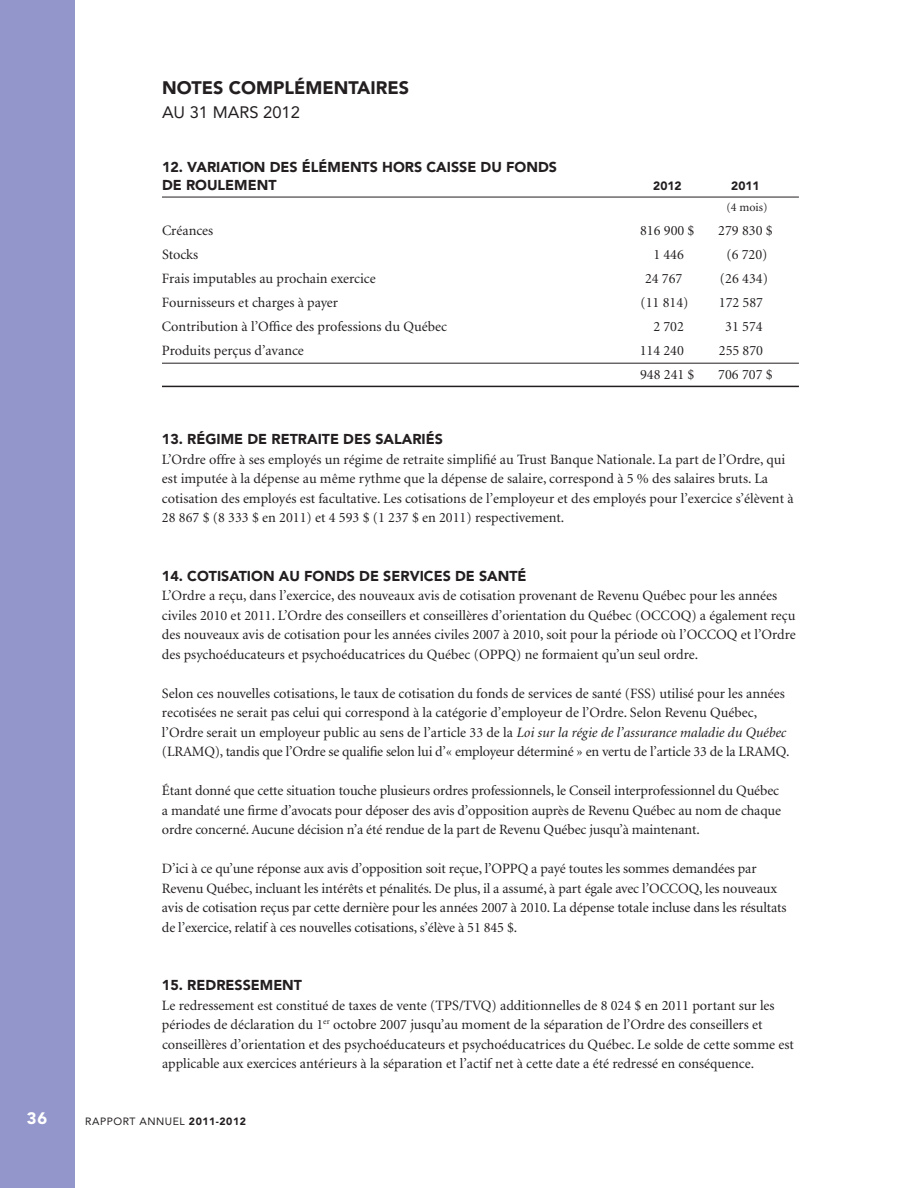
<style>
.page{position:relative;width:918px;height:1188px;background:#fff}
.page>*{position:absolute;margin:0;border:0;box-sizing:border-box;transform-origin:0 0}
.t1{font:900 18px "Avenir";color:#231f20}
.t2{font:16.5px "Avenir";color:#231f20}
.t3{font:900 16.5px "Avenir";color:#fff}
.t4{font:14.25px/19.5px "Minion";color:#231f20}
.t5{font:900 14.25px/18px "Avenir";color:#231f20}
.t6{font:900 12px "Avenir";color:#231f20}
.t7{font:12px "Minion";color:#231f20}
.t8{font:10.5px "Avenir";letter-spacing:.05em;color:#231f20}
.s1{font-style:italic}
.s2{font-weight:900}
</style>
<div class="page">
<div style="left:0;top:0;width:74px;height:1188px;background:#9396ca"></div>
<hr style="left:162px;top:386px;width:637px;height:1px;background:#231f20">
<hr style="left:162px;top:363px;width:637px;height:1px;background:#231f20">
<hr style="left:162px;top:197px;width:637px;height:1px;background:#231f20">
<p class="t1" style="left:162px;top:77px;width:249px">NOTES COMPLÉMENTAIRES</p>
<p class="t2" style="left:162px;top:102px;width:63px">AU 31 MARS</p>
<p class="t2" style="left:263px;top:102px;width:38px">2012</p>
<p class="t5" style="left:162px;top:158px;width:397px">12. VARIATION DES ÉLÉMENTS HORS CAISSE DU FONDS<br>DE ROULEMENT</p>
<p class="t6" style="left:653px;top:179px;width:30px">2012</p>
<p class="t6" style="left:731px;top:179px;width:30px">2011</p>
<p class="t7" style="left:727px;top:201px;width:42px">(4 mois)</p>
<p class="t4" style="left:162px;top:221px;width:53px">Créances</p>
<p class="t4" style="left:640px;top:221px;width:56px">816 900 $</p>
<p class="t4" style="left:718px;top:221px;width:56px">279 830 $</p>
<p class="t4" style="left:162px;top:245px;width:38px">Stocks</p>
<p class="t4" style="left:653px;top:245px;width:32px">1 446</p>
<p class="t4" style="left:726px;top:245px;width:43px">(6 720)</p>
<p class="t4" style="left:162px;top:269px;width:215px">Frais imputables au prochain exercice</p>
<p class="t4" style="left:645px;top:269px;width:39px">24 767</p>
<p class="t4" style="left:720px;top:269px;width:50px">(26 434)</p>
<p class="t4" style="left:162px;top:293px;width:178px">Fournisseurs et charges à payer</p>
<p class="t4" style="left:640px;top:293px;width:50px">(11 814)</p>
<p class="t4" style="left:719px;top:293px;width:46px">172 587</p>
<p class="t4" style="left:162px;top:317px;width:287px">Contribution à l’Office des professions du Québec</p>
<p class="t4" style="left:653px;top:317px;width:32px">2 702</p>
<p class="t4" style="left:725px;top:317px;width:39px">31 574</p>
<p class="t4" style="left:162px;top:341px;width:143px">Produits perçus d’avance</p>
<p class="t4" style="left:640px;top:341px;width:46px">114 240</p>
<p class="t4" style="left:719px;top:341px;width:46px">255 870</p>
<p class="t4" style="left:640px;top:365px;width:56px">948 241 $</p>
<p class="t4" style="left:718px;top:365px;width:56px">706 707 $</p>
<p class="t5" style="left:162px;top:430px;width:283px">13. RÉGIME DE RETRAITE DES SALARIÉS</p>
<p class="t4" style="left:162px;top:450px;width:633px">L’Ordre offre à ses employés un régime de retraite simplifié au Trust Banque Nationale. La part de l’Ordre, qui est imputée à la dépense au même rythme que la dépense de salaire, correspond à 5 % des salaires bruts. La cotisation des employés est facultative. Les cotisations de l’employeur et des employés pour l’exercice s’élèvent à 28 867 $ (8 333 $ en 2011) et 4 593 $ (1 237 $ en 2011) respectivement.</p>
<p class="t5" style="left:162px;top:567px;width:366px">14. COTISATION AU FONDS DE SERVICES DE SANTÉ</p>
<p class="t4" style="left:162px;top:586px;width:635px">L’Ordre a reçu, dans l’exercice, des nouveaux avis de cotisation provenant de Revenu Québec pour les années civiles 2010 et 2011. L’Ordre des conseillers et conseillères d’orientation du Québec (OCCOQ) a également reçu des nouveaux avis de cotisation pour les années civiles 2007 à 2010, soit pour la période où l’OCCOQ et l’Ordre des psychoéducateurs et psychoéducatrices du Québec (OPPQ) ne formaient qu’un seul ordre.</p>
<p class="t4" style="left:162px;top:684px;width:629px">Selon ces nouvelles cotisations, le taux de cotisation du fonds de services de santé (FSS) utilisé pour les années recotisées ne serait pas celui qui correspond à la catégorie d’employeur de l’Ordre. Selon Revenu Québec, l’Ordre serait un employeur public au sens de l’article 33 de la <span class="s1">Loi sur la régie de l’assurance maladie du Québec </span>(LRAMQ), tandis que l’Ordre se qualifie selon lui d’« employeur déterminé » en vertu de l’article 33 de la LRAMQ.</p>
<p class="t4" style="left:162px;top:781px;width:621px">Étant donné que cette situation touche plusieurs ordres professionnels, le Conseil interprofessionnel du Québec a mandaté une firme d’avocats pour déposer des avis d’opposition auprès de Revenu Québec au nom de chaque ordre concerné. Aucune décision n’a été rendue de la part de Revenu Québec jusqu’à maintenant.</p>
<p class="t4" style="left:162px;top:859px;width:626px">D’ici à ce qu’une réponse aux avis d’opposition soit reçue, l’OPPQ a payé toutes les sommes demandées par Revenu Québec, incluant les intérêts et pénalités. De plus, il a assumé, à part égale avec l’OCCOQ, les nouveaux avis de cotisation reçus par cette dernière pour les années 2007 à 2010. La dépense totale incluse dans les résultats de l’exercice, relatif à ces nouvelles cotisations, s’élève à 51 845 $.</p>
<p class="t5" style="left:162px;top:976px;width:142px">15. REDRESSEMENT</p>
<p class="t4" style="left:162px;top:996px;width:633px">Le redressement est constitué de taxes de vente (TPS/TVQ) additionnelles de 8 024 $ en 2011 portant sur les périodes de déclaration du 1<sup>er</sup> octobre 2007 jusqu’au moment de la séparation de l’Ordre des conseillers et conseillères d’orientation et des psychoéducateurs et psychoéducatrices du Québec. Le solde de cette somme est applicable aux exercices antérieurs à la séparation et l’actif net à cette date a été redressé en conséquence.</p>
<p class="t3" style="left:27px;top:1108px;width:22px">36</p>
<p class="t8" style="left:85px;top:1115px;width:162px">RAPPORT ANNUEL <span class="s2">2011-2012</span></p>
</div>
